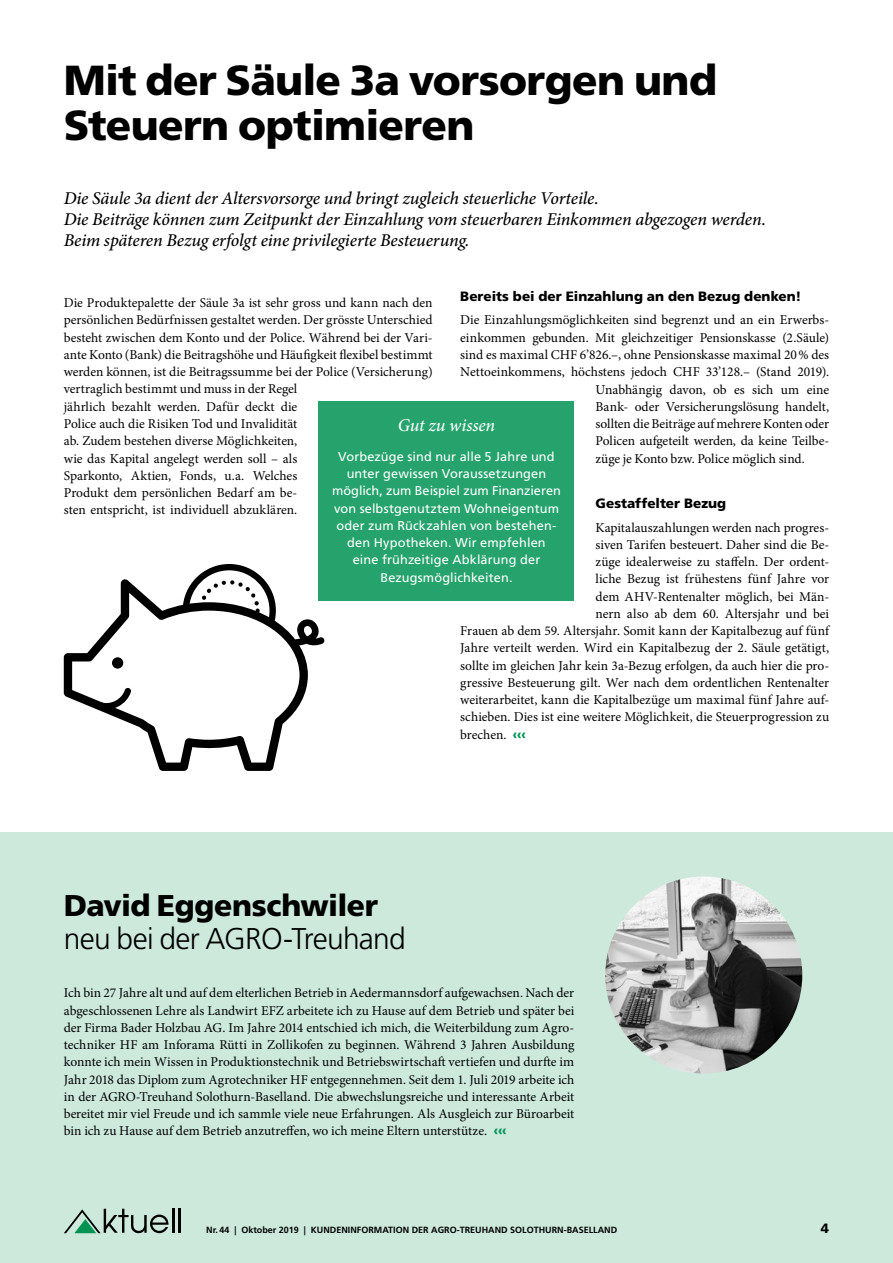
<style>
.page{position:relative;width:893px;height:1263px;background:#fff}
.page>*{position:absolute;margin:0;border:0;box-sizing:border-box;transform-origin:0 0}
.t1{font:900 42px/45px "Frutiger LT Std";letter-spacing:-.015em;color:#000}
.t2{font:300 30px "Frutiger LT Std";letter-spacing:-.025em;color:#000}
.t3{font:900 30px "Frutiger LT Std";letter-spacing:-.02em;color:#000}
.t4{font:italic 500 18px/21px "Minion Pro";letter-spacing:-.01em;color:#000}
.t5{font:italic 500 18px "Minion Pro";letter-spacing:-.01em;color:#fff}
.t6{font:13.5px/17.2px "Minion Pro";letter-spacing:-.005em;color:#000}
.t7{font:900 13.5px "Frutiger LT Std";color:#000}
.t8{font:12.75px/17.2px "Frutiger LT Std";letter-spacing:.01em;color:#fff;text-align:center}
.t9{font:700 9px "Frutiger LT Std";color:#000}
.s1{font-family:"Frutiger LT Std";font-weight:900;color:#009352}
</style>
<div class="page">
<div style="left:0;top:833px;width:893px;height:430px;background:#cce9dc"></div>
<div style="left:319px;top:401px;width:255px;height:199px;background:#26a36c"></div>
<img style="left:605px;top:876px;width:197px;height:197px;border-radius:99px">
<svg style="left:64px;top:1209px;width:105px;height:24px"></svg>
<hr style="left:172px;top:1209px;width:2px;height:24px;background:#000">
<hr style="left:178px;top:1209px;width:3px;height:24px;background:#000">
<svg style="left:64px;top:653px;width:210px;height:118px"></svg>
<svg style="left:68px;top:564px;width:257px;height:203px"></svg>
<h1 class="t1" style="left:64px;top:58px;width:655px">Mit der Säule 3a vorsorgen und<br>Steuern optimieren</h1>
<p class="t4" style="left:64px;top:187px;width:704px">Die Säule 3a dient der Altersvorsorge und bringt zugleich steuerliche Vorteile.<br>Die Beiträge können zum Zeitpunkt der Einzahlung vom steuerbaren Einkommen abgezogen werden.<br>Beim späteren Bezug erfolgt eine privilegierte Besteuerung.</p>
<p class="t6" style="left:64px;top:294px;width:370px">Die Produktepalette der Säule 3a ist sehr gross und kann nach den persönlichen Bedürfnissen gestaltet werden. Der grösste Unterschied besteht zwischen dem Konto und der Police. Während bei der Vari&shy;ante Konto (Bank) die Beitragshöhe und Häufigkeit flexibel bestimmt werden können, ist die Beitragssumme bei der Police (Versicherung) vertraglich bestimmt und muss in der Regel<br>jährlich bezahlt werden. Dafür deckt die<br>Police auch die Risiken Tod und Invalidität<br>ab. Zudem bestehen diverse Möglichkeiten,<br>wie das Kapital angelegt werden soll – als<br>Sparkonto, Aktien, Fonds, u.a. Welches<br>Produkt dem persönlichen Bedarf am be-<br>sten entspricht, ist individuell abzuklären.</p>
<p class="t7" style="left:460px;top:288px;width:343px">Bereits bei der Einzahlung an den Bezug denken!</p>
<p class="t6" style="left:460px;top:312px;width:369px">Die Einzahlungsmöglichkeiten sind begrenzt und an ein Erwerbs-</p>
<p class="t6" style="left:460px;top:329px;width:370px">einkommen gebunden. Mit gleichzeitiger Pensionskasse (2.Säule)</p>
<p class="t6" style="left:460px;top:346px;width:370px">sind es maximal CHF 6’826.–, ohne Pensionskasse maximal 20% des</p>
<p class="t6" style="left:460px;top:363px;width:370px">Nettoeinkommens, höchstens jedoch CHF 33’128.– (Stand 2019).</p>
<p class="t6" style="left:596px;top:381px;width:235px">Unabhängig davon, ob es sich um eine</p>
<p class="t6" style="left:596px;top:398px;width:235px">Bank- oder Versicherungslösung handelt,</p>
<p class="t6" style="left:596px;top:415px;width:235px">sollten die Beiträge auf mehrere Konten oder</p>
<p class="t6" style="left:596px;top:432px;width:234px">Policen aufgeteilt werden, da keine Teilbe-</p>
<p class="t6" style="left:596px;top:450px;width:211px">züge je Konto bzw. Police möglich sind.</p>
<p class="t7" style="left:596px;top:495px;width:132px">Gestaffelter Bezug</p>
<p class="t6" style="left:596px;top:519px;width:235px">Kapitalauszahlungen werden nach progres-</p>
<p class="t6" style="left:596px;top:536px;width:235px">siven Tarifen besteuert. Daher sind die Be-</p>
<p class="t6" style="left:596px;top:553px;width:235px">züge idealerweise zu staffeln. Der ordent-</p>
<p class="t6" style="left:596px;top:570px;width:235px">liche Bezug ist frühestens fünf Jahre vor</p>
<p class="t6" style="left:596px;top:588px;width:235px">dem AHV-Rentenalter möglich, bei Män-</p>
<p class="t6" style="left:596px;top:605px;width:235px">nern also ab dem 60. Altersjahr und bei</p>
<p class="t6" style="left:460px;top:622px;width:370px">Frauen ab dem 59. Altersjahr. Somit kann der Kapitalbezug auf fünf</p>
<p class="t6" style="left:460px;top:639px;width:370px">Jahre verteilt werden. Wird ein Kapitalbezug der 2. Säule getätigt,</p>
<p class="t6" style="left:460px;top:657px;width:370px">sollte im gleichen Jahr kein 3a-Bezug erfolgen, da auch hier die pro-</p>
<p class="t6" style="left:460px;top:674px;width:370px">gressive Besteuerung gilt. Wer nach dem ordentlichen Rentenalter</p>
<p class="t6" style="left:460px;top:691px;width:370px">weiterarbeitet, kann die Kapitalbezüge um maximal fünf Jahre auf-</p>
<p class="t6" style="left:460px;top:708px;width:370px">schieben. Dies ist eine weitere Möglichkeit, die Steuerprogression zu</p>
<p class="t6" style="left:460px;top:726px;width:67px">brechen. <span class="s1">‹‹‹</span></p>
<h3 class="t5" style="left:398px;top:413px;width:99px">Gut zu wissen</h3>
<p class="t8" style="left:332px;top:448px;width:230px">Vorbezüge sind nur alle 5 Jahre und unter gewissen Voraussetzungen möglich, zum Beispiel zum Finanzieren von selbstgenutztem Wohneigentum oder zum Rückzahlen von bestehen&shy;den Hypotheken. Wir empfehlen<br>eine frühzeitige Abklärung der<br>Bezugsmöglichkeiten.</p>
<h2 class="t3" style="left:64px;top:888px;width:316px">David Eggenschwiler</h2>
<h2 class="t2" style="left:64px;top:922px;width:343px">neu bei der AGRO-Treuhand</h2>
<p class="t6" style="left:64px;top:984px;width:512px;text-align:justify">Ich bin 27 Jahre alt und auf dem elterlichen Betrieb in Aedermannsdorf aufgewachsen. Nach der abgeschlossenen Lehre als Landwirt EFZ arbeitete ich zu Hause auf dem Betrieb und später bei der Firma Bader Holzbau AG. Im Jahre 2014 entschied ich mich, die Weiterbildung zum Agro&shy;techniker HF am Inforama Rütti in Zollikofen zu beginnen. Während 3 Jahren Ausbildung konnte ich mein Wissen in Produktionstechnik und Betriebswirtschaft vertiefen und durfte im Jahr 2018 das Diplom zum Agrotechniker HF entgegennehmen. Seit dem 1. Juli 2019 arbeite ich in der AGRO-Treuhand Solothurn-Baselland. Die abwechslungsreiche und interessante Arbeit bereitet mir viel Freude und ich sammle viele neue Erfahrungen. Als Ausgleich zur Büroarbeit bin ich zu Hause auf dem Betrieb anzutreffen, wo ich meine Eltern unterstütze. <span class="s1">‹‹‹</span></p>
<p class="t9" style="left:206px;top:1225px;width:413px">Nr. 44 | Oktober 2019 | KUNDENINFORMATION DER AGRO-TREUHAND SOLOTHURN-BASELLAND</p>
<p class="t7" style="left:821px;top:1220px;width:10px">4</p>
</div>
